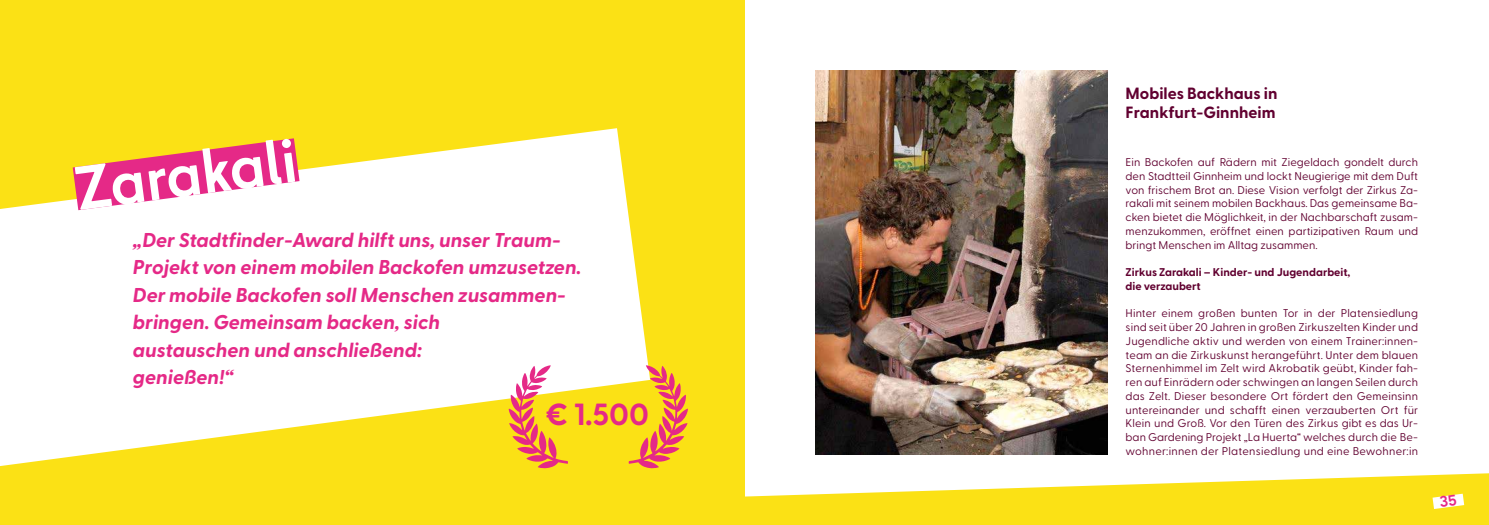
<style>
.page{position:relative;width:1489px;height:525px;background:#fff}
.page>*{position:absolute;margin:0;border:0;box-sizing:border-box;transform-origin:0 0}
.t1{font:700 61.5px "Berlin Type";color:#fff}
.t2{font:700 30.5px "Greycliff CF";color:#e52987}
.t3{font:italic 700 20px/27.5px "Greycliff CF";color:#e52987}
.t4{font:700 16.25px/19px "Greycliff CF";color:#610030}
.t5{font:11.25px/13.8px "Greycliff CF";color:#610030;text-align:justify}
.t6{font:700 11.25px/13.8px "Greycliff CF";color:#610030}
</style>
<div class="page">
<svg style="left:744px;top:472px;width:744px;height:52px;fill:#fbe115"></svg>
<div style="left:0;top:0;width:744px;height:524px;background:#fbe115"></div>
<svg style="left:0;top:128px;width:649px;height:338px;fill:#fff"></svg>
<svg style="left:73px;top:138px;width:226px;height:72px"></svg>
<img style="left:815px;top:71px;width:292px;height:383px">
<svg style="left:628px;top:365px;width:60px;height:103px"></svg>
<svg style="left:508px;top:365px;width:60px;height:103px"></svg>
<svg style="left:1432px;top:493px;width:31px;height:15px"></svg>
<h1 class="t1" style="left:73px;top:164px;width:224px;rotate:-7deg">Zarakali</h1>
<h3 class="t3" style="left:133px;top:227px;width:450px">„Der Stadtfinder-Award hilft uns, unser Traum-Projekt von einem mobilen Backofen umzusetzen.<br>Der mobile Backofen soll Menschen zusammen&shy;bringen. Gemeinsam backen, sich<br>austauschen und anschließend:<br>genießen!“</h3>
<h2 class="t2" style="left:545px;top:400px;width:105px">€ 1.500</h2>
<h3 class="t4" style="left:1125px;top:85px;width:153px">Mobiles Backhaus in<br>Frankfurt-Ginnheim</h3>
<p class="t5" style="left:1125px;top:155px;width:294px">Ein Backofen auf Rädern mit Ziegeldach gondelt durch den Stadtteil Ginnheim und lockt Neugierige mit dem Duft von frischem Brot an. Diese Vision verfolgt der Zirkus Za&shy;rakali mit seinem mobilen Backhaus. Das gemeinsame Ba&shy;cken bietet die Möglichkeit, in der Nachbarschaft zusam&shy;menzukommen, eröffnet einen partizipativen Raum und bringt Menschen im Alltag zusammen.</p>
<p class="t6" style="left:1125px;top:266px;width:226px">Zirkus Zarakali – Kinder- und Jugendarbeit, die verzaubert</p>
<p class="t5" style="left:1125px;top:306px;width:294px">Hinter einem großen bunten Tor in der Platensiedlung sind seit über 20 Jahren in großen Zirkuszelten Kinder und Jugendliche aktiv und werden von einem Trainer:innen&shy;team an die Zirkuskunst herangeführt. Unter dem blauen Sternenhimmel im Zelt wird Akrobatik geübt, Kinder fah&shy;ren auf Einrädern oder schwingen an langen Seilen durch das Zelt. Dieser besondere Ort fördert den Gemeinsinn untereinander und schafft einen verzauberten Ort für Klein und Groß. Vor den Türen des Zirkus gibt es das Ur&shy;ban Gardening Projekt „La Huerta“ welches durch die Be&shy;wohner:innen der Platensiedlung und eine Bewohner:in</p>
</div>
